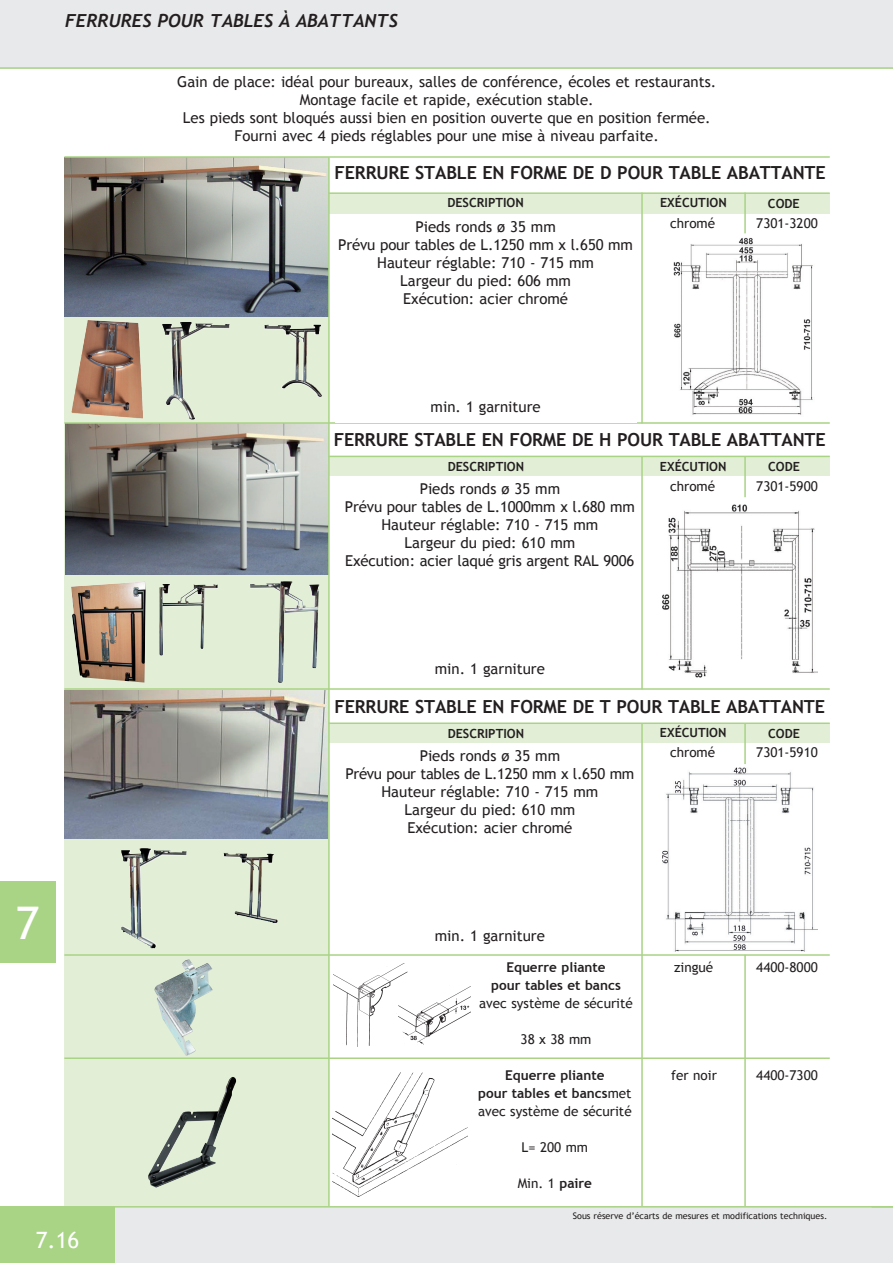
<style>
.page{position:relative;width:893px;height:1263px;background:#fff}
.page>*{position:absolute;margin:0;border:0;box-sizing:border-box;transform-origin:0 0}
.t1{font:45px "Trebuchet MS";color:#fff}
.t2{font:22.5px "Trebuchet MS";color:#fff}
.t3{font:700 18px "Trebuchet MS";letter-spacing:-.01em;color:#231f20}
.t4{font:italic 700 18px "Trebuchet";color:#231f20}
.t5{font:15px/18px "Trebuchet MS";color:#231f20;text-align:center}
.t6{font:13.5px "Trebuchet MS";color:#231f20}
.t7{font:700 13.5px/18px "Trebuchet MS";color:#231f20;text-align:center}
.t8{font:700 12.6px "Trebuchet MS";color:#231f20}
.t9{font:9px "Trebuchet MS";color:#231f20}
.s1{font-weight:400}
.s2{font-weight:700}
</style>
<div class="page">
<div style="left:0;top:0;width:893px;height:68px;background:#e8e9ea"></div>
<div style="left:64px;top:317px;width:265px;height:373px;background:#e2efd6"></div>
<div style="left:64px;top:584px;width:265px;height:372px;background:#e2efd6"></div>
<div style="left:64px;top:955px;width:265px;height:251px;background:#e2efd6"></div>
<img style="left:65px;top:424px;width:263px;height:150px">
<img style="left:65px;top:690px;width:263px;height:148px">
<img style="left:64px;top:158px;width:264px;height:159px">
<hr style="left:64px;top:156px;width:766px;height:2px;background:#a9d385">
<hr style="left:64px;top:688px;width:766px;height:2px;background:#a9d385">
<hr style="left:64px;top:422px;width:766px;height:2px;background:#a9d385">
<hr style="left:64px;top:954px;width:766px;height:2px;background:#a9d385">
<hr style="left:64px;top:1057px;width:766px;height:2px;background:#a9d385">
<div style="left:329px;top:456px;width:501px;height:20px;background:#e2efd6"></div>
<div style="left:329px;top:723px;width:501px;height:20px;background:#e2efd6"></div>
<hr style="left:641px;top:456px;width:2px;height:233px;background:#a9d385">
<hr style="left:641px;top:723px;width:2px;height:483px;background:#a9d385">
<hr style="left:744px;top:955px;width:2px;height:252px;background:#a9d385">
<hr style="left:744px;top:456px;width:2px;height:41px;background:#a9d385">
<hr style="left:744px;top:723px;width:2px;height:41px;background:#a9d385">
<img style="left:662px;top:504px;width:156px;height:174px">
<img style="left:662px;top:768px;width:156px;height:183px">
<div style="left:329px;top:193px;width:501px;height:20px;background:#e2efd6"></div>
<hr style="left:328px;top:157px;width:2px;height:1049px;background:#a9d385">
<hr style="left:641px;top:193px;width:2px;height:230px;background:#a9d385">
<hr style="left:744px;top:193px;width:2px;height:40px;background:#a9d385">
<img style="left:71px;top:320px;width:72px;height:99px">
<img style="left:71px;top:581px;width:75px;height:101px">
<img style="left:249px;top:581px;width:68px;height:102px">
<img style="left:121px;top:848px;width:66px;height:100px">
<img style="left:162px;top:322px;width:33px;height:98px">
<img style="left:673px;top:237px;width:140px;height:178px">
<img style="left:332px;top:1072px;width:136px;height:125px">
<img style="left:334px;top:963px;width:137px;height:84px">
<img style="left:154px;top:959px;width:59px;height:97px">
<img style="left:148px;top:1077px;width:89px;height:111px">
<hr style="left:328px;top:192px;width:502px;height:2px;background:#a9d385">
<hr style="left:328px;top:456px;width:502px;height:1px;background:#a9d385">
<hr style="left:328px;top:722px;width:502px;height:2px;background:#a9d385">
<div style="left:62px;top:1206px;width:831px;height:57px;background:#e8e9ea"></div>
<div style="left:0;top:1206px;width:115px;height:57px;background:#a9d385"></div>
<hr style="left:0;top:67px;width:893px;height:2px;background:#a9d385">
<hr style="left:0;top:1206px;width:893px;height:1px;background:#a9d385">
<div style="left:0;top:881px;width:55px;height:82px;background:#a9d385"></div>
<p class="t4" style="left:65px;top:9px;width:334px">FERRURES POUR TABLES À ABATTANTS</p>
<p class="t5" style="left:177px;top:73px;width:540px">Gain de place: idéal pour bureaux, salles de conférence, écoles et restaurants.<br>Montage facile et rapide, exécution stable.<br>Les pieds sont bloqués aussi bien en position ouverte que en position fermée.<br>Fourni avec 4 pieds réglables pour une mise à niveau parfaite.</p>
<p class="t3" style="left:335px;top:162px;width:493px">FERRURE STABLE EN FORME DE D POUR TABLE ABATTANTE</p>
<p class="t8" style="left:447px;top:195px;width:78px">DESCRIPTION</p>
<p class="t8" style="left:660px;top:195px;width:68px">EXÉCUTION</p>
<p class="t8" style="left:768px;top:195px;width:33px">CODE</p>
<p class="t5" style="left:338px;top:217px;width:296px">Pieds ronds ø 35 mm<br>Prévu pour tables de L.1250 mm x l.650 mm<br>Hauteur réglable: 710 - 715 mm<br>Largeur du pied: 606 mm<br>Exécution: acier chromé</p>
<p class="t6" style="left:670px;top:215px;width:47px">chromé</p>
<p class="t6" style="left:756px;top:215px;width:63px">7301-3200</p>
<p class="t5" style="left:431px;top:397px;width:112px">min. 1 garniture</p>
<p class="t3" style="left:334px;top:428px;width:493px">FERRURE STABLE EN FORME DE H POUR TABLE ABATTANTE</p>
<p class="t8" style="left:448px;top:458px;width:78px">DESCRIPTION</p>
<p class="t5" style="left:345px;top:480px;width:291px">Pieds ronds ø 35 mm<br>Prévu pour tables de L.1000mm x l.680 mm<br>Hauteur réglable: 710 - 715 mm<br>Largeur du pied: 610 mm<br>Exécution: acier laqué gris argent RAL 9006</p>
<p class="t8" style="left:660px;top:458px;width:68px">EXÉCUTION</p>
<p class="t6" style="left:670px;top:478px;width:47px">chromé</p>
<p class="t8" style="left:768px;top:459px;width:33px">CODE</p>
<p class="t6" style="left:756px;top:478px;width:63px">7301-5900</p>
<p class="t5" style="left:435px;top:660px;width:112px">min. 1 garniture</p>
<p class="t3" style="left:334px;top:695px;width:492px">FERRURE STABLE EN FORME DE T POUR TABLE ABATTANTE</p>
<h1 class="t1" style="left:16px;top:896px;width:25px">7</h1>
<h2 class="t2" style="left:36px;top:1227px;width:45px">7.16</h2>
<p class="t8" style="left:448px;top:725px;width:78px">DESCRIPTION</p>
<p class="t5" style="left:345px;top:747px;width:290px">Pieds ronds ø 35 mm<br>Prévu pour tables de L.1250 mm x l.650 mm<br>Hauteur réglable: 710 - 715 mm<br>Largeur du pied: 610 mm<br>Exécution: acier chromé</p>
<p class="t8" style="left:660px;top:725px;width:68px">EXÉCUTION</p>
<p class="t6" style="left:670px;top:745px;width:47px">chromé</p>
<p class="t8" style="left:768px;top:725px;width:33px">CODE</p>
<p class="t6" style="left:756px;top:745px;width:63px">7301-5910</p>
<p class="t5" style="left:435px;top:927px;width:112px">min. 1 garniture</p>
<p class="t7" style="left:491px;top:958px;width:131px">Equerre pliante pour tables et bancs</p>
<p class="t6" style="left:479px;top:995px;width:155px">avec système de sécurité</p>
<p class="t6" style="left:521px;top:1031px;width:72px">38 x 38 mm</p>
<p class="t7" style="left:478px;top:1066px;width:155px">Equerre pliante<br>pour tables et bancs<span class="s1">met avec système de sécurité</span></p>
<p class="t6" style="left:522px;top:1139px;width:68px">L= 200 mm</p>
<p class="t6" style="left:518px;top:1175px;width:76px">Min. 1 <span class="s2">paire</span></p>
<p class="t6" style="left:674px;top:959px;width:41px">zingué</p>
<p class="t6" style="left:671px;top:1067px;width:47px">fer noir</p>
<p class="t6" style="left:756px;top:959px;width:63px">4400-8000</p>
<p class="t6" style="left:756px;top:1067px;width:63px">4400-7300</p>
<p class="t9" style="left:573px;top:1210px;width:256px">Sous réserve d’écarts de mesures et modifications techniques.</p>
</div>
